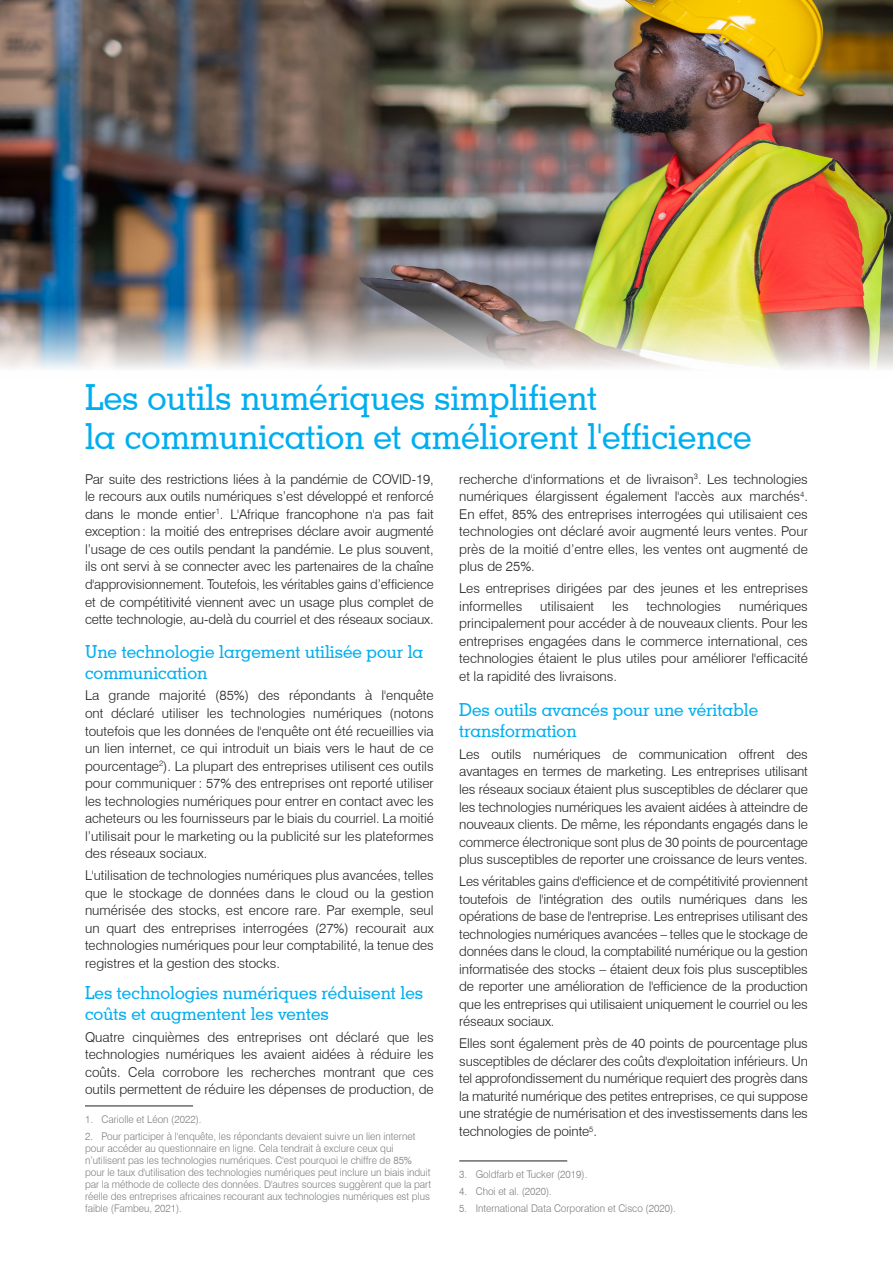
<style>
.page{position:relative;width:893px;height:1263px;background:#fff}
.page>*{position:absolute;margin:0;border:0;box-sizing:border-box;transform-origin:0 0}
.t1{font:500 36px/39px "Geometric Slab 703 BT";color:#00aeef;scale:.95 1}
.h2_cyan_c1{font:500 18px/21px "Geometric Slab 703 BT";color:#00aeef}
.text{font:300 13.5px/17.5px "Swiss 721 BT";color:#231f20;text-align:justify}
.footnotes{font:300 10.5px/12px "Swiss 721 BT";color:#7a7c7f;scale:.95 1}
</style>
<div class="page">
<img style="left:0;top:0;width:893px;height:369px">
<hr style="left:85px;top:1106px;width:108px;height:1px;background:#231f20">
<hr style="left:459px;top:1161px;width:108px;height:1px;background:#231f20">
<h1 class="t1" style="left:85px;top:377px;width:703px">Les outils numériques simplifient<br>la communication et améliorent l'efficience</h1>
<p class="text" style="left:85px;top:470px;width:350px">Par suite des restrictions liées à la pandémie de COVID‑19, le recours aux outils numériques s’est développé et renforcé dans le monde entier<sup>1</sup>. L'Afrique francophone n'a pas fait exception : la moitié des entreprises déclare avoir augmenté l’usage de ces outils pendant la pandémie. Le plus souvent, ils ont servi à se connecter avec les partenaires de la chaîne d'approvisionnement. Toutefois, les véritables gains d’efficience et de compétitivité viennent avec un usage plus complet de cette technologie, au-delà du courriel et des réseaux sociaux.</p>
<p class="h2_cyan_c1" style="left:85px;top:640px;width:340px">Une technologie largement utilisée pour la communication</p>
<p class="text" style="left:85px;top:687px;width:350px">La grande majorité (85%) des répondants à l'enquête ont déclaré utiliser les technologies numériques (notons toutefois que les données de l'enquête ont été recueillies via un lien internet, ce qui introduit un biais vers le haut de ce pourcentage<sup>2</sup>). La plupart des entreprises utilisent ces outils pour communiquer : 57% des entreprises ont reporté utiliser les technologies numériques pour entrer en contact avec les acheteurs ou les fournisseurs par le biais du courriel. La moitié l’utilisait pour le marketing ou la publicité sur les plateformes des réseaux sociaux.</p>
<p class="text" style="left:85px;top:866px;width:350px">L'utilisation de technologies numériques plus avancées, telles que le stockage de données dans le cloud ou la gestion numérisée des stocks, est encore rare. Par exemple, seul un quart des entreprises interrogées (27%) recourait aux technologies numériques pour leur comptabilité, la tenue des registres et la gestion des stocks.</p>
<p class="h2_cyan_c1" style="left:85px;top:982px;width:340px">Les technologies numériques réduisent les coûts et augmentent les ventes</p>
<p class="text" style="left:85px;top:1028px;width:350px">Quatre cinquièmes des entreprises ont déclaré que les technologies numériques les avaient aidées à réduire les coûts. Cela corrobore les recherches montrant que ces outils permettent de réduire les dépenses de production, de</p>
<p class="footnotes" style="left:85px;top:1113px;width:124px">1. Cariolle et Léon (2022).</p>
<p class="footnotes" style="left:85px;top:1130px;width:366px">2. Pour participer à l'enquête, les répondants devaient suivre un lien internet pour accéder au questionnaire en ligne. Cela tendrait à exclure ceux qui n’utilisent pas les technologies numériques. C'est pourquoi le chiffre de 85% pour le taux d'utilisation des technologies numériques peut inclure un biais induit par la méthode de collecte des données. D'autres sources suggèrent que la part réelle des entreprises africaines recourant aux technologies numériques est plus faible (Fambeu, 2021).</p>
<p class="text" style="left:459px;top:470px;width:350px">recherche d'informations et de livraison<sup>3</sup>. Les technologies numériques élargissent également l'accès aux marchés<sup>4</sup>.<br>En effet, 85% des entreprises interrogées qui utilisaient ces technologies ont déclaré avoir augmenté leurs ventes. Pour près de la moitié d’entre elles, les ventes ont augmenté de plus de 25%.</p>
<p class="text" style="left:459px;top:579px;width:350px">Les entreprises dirigées par des jeunes et les entreprises informelles</p>
<p class="text" style="left:459px;top:597px;width:350px;text-indent:280px">numériques principalement pour accéder à de nouveaux clients. Pour les entreprises engagées dans le commerce international, ces technologies étaient le plus utiles pour améliorer l'efficacité et la rapidité des livraisons.</p>
<p class="h2_cyan_c1" style="left:459px;top:699px;width:300px">Des outils avancés pour une véritable transformation</p>
<p class="text" style="left:459px;top:745px;width:350px">Les outils numériques de communication offrent des avantages en termes de marketing. Les entreprises utilisant les réseaux sociaux étaient plus susceptibles de déclarer que les technologies numériques les avaient aidées à atteindre de nouveaux clients. De même, les répondants engagés dans le commerce électronique sont plus de 30 points de pourcentage plus susceptibles de reporter une croissance de leurs ventes.</p>
<p class="text" style="left:459px;top:872px;width:350px">Les véritables gains d'efficience et de compétitivité proviennent toutefois de l'intégration des outils numériques dans les opérations de base de l'entreprise. Les entreprises utilisant des technologies numériques avancées – telles que le stockage de données dans le cloud, la comptabilité numérique ou la gestion informatisée des stocks – étaient deux fois plus susceptibles de reporter une amélioration de l'efficience de la production que les entreprises qui utilisaient uniquement le courriel ou les réseaux sociaux.</p>
<p class="text" style="left:459px;top:1034px;width:350px">Elles sont également près de 40 points de pourcentage plus susceptibles de déclarer des coûts d'exploitation inférieurs. Un tel approfondissement du numérique requiert des progrès dans la maturité numérique des petites entreprises, ce qui suppose une stratégie de numérisation et des investissements dans les technologies de pointe<sup>5</sup>.</p>
<p class="footnotes" style="left:459px;top:1168px;width:136px">3. Goldfarb et Tucker (2019).</p>
<p class="footnotes" style="left:459px;top:1185px;width:99px">4. Choi et al. (2020).</p>
<p class="footnotes" style="left:459px;top:1202px;width:229px">5. International Data Corporation et Cisco (2020).</p>
<p class="text" style="left:540px;top:597px;width:56px">utilisaient</p>
<p class="text" style="left:612px;top:597px;width:18px">les</p>
<p class="text" style="left:647px;top:597px;width:76px">technologies</p>
</div>
